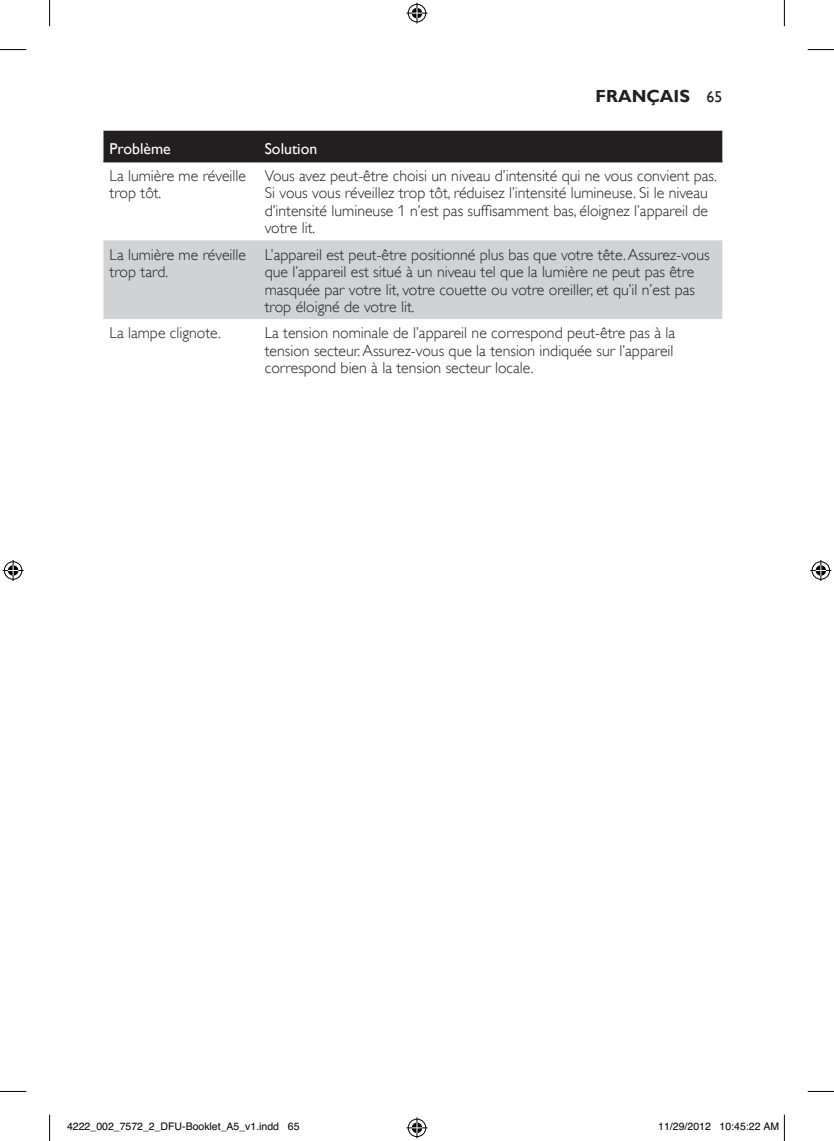
<style>
.page{position:relative;width:834px;height:1141px;background:#fff}
.page>*{position:absolute;margin:0;border:0;box-sizing:border-box;transform-origin:0 0}
.t1{font:700 17.5px "Gill Sans Alt One WGL";color:#231f20}
.t2{font:15.75px/17.5px "Gill Sans Alt One WGL Light";color:#231f20}
.t3{font:15.75px "Gill Sans Alt One WGL";color:#fff}
.t4{font:10.5px "Helvetica";color:#000}
.s1{font-weight:400;font-size:15.75px}
</style>
<div class="page">
<div style="left:103px;top:131px;width:619px;height:30px;background:#231f20"></div>
<div style="left:103px;top:240px;width:619px;height:79px;background:#d1d2d4"></div>
<hr style="left:103px;top:161px;width:155px;height:1px;background:#231f20">
<hr style="left:258px;top:161px;width:464px;height:1px;background:#231f20">
<svg style="left:0;top:49px;width:26px;height:1px"></svg>
<svg style="left:807px;top:49px;width:26px;height:1px"></svg>
<svg style="left:0;top:1091px;width:26px;height:1px"></svg>
<svg style="left:807px;top:1091px;width:26px;height:1px"></svg>
<svg style="left:49px;top:0;width:1px;height:26px"></svg>
<svg style="left:49px;top:1115px;width:1px;height:26px"></svg>
<svg style="left:783px;top:0;width:1px;height:26px"></svg>
<svg style="left:406px;top:3px;width:21px;height:21px"></svg>
<svg style="left:406px;top:1117px;width:21px;height:21px"></svg>
<svg style="left:3px;top:560px;width:21px;height:21px"></svg>
<svg style="left:810px;top:560px;width:21px;height:21px"></svg>
<svg style="left:783px;top:1115px;width:1px;height:26px"></svg>
<p class="t1" style="left:595px;top:84px;width:128px">FRANÇAIS <span class="s1">65</span></p>
<p class="t3" style="left:110px;top:138px;width:63px">Problème</p>
<p class="t3" style="left:265px;top:138px;width:54px">Solution</p>
<p class="t2" style="left:110px;top:167px;width:138px">La lumière me réveille trop tôt.</p>
<p class="t2" style="left:265px;top:167px;width:453px">Vous avez peut-être choisi un niveau d’intensité qui ne vous convient pas.<br>Si vous vous réveillez trop tôt, réduisez l’intensité lumineuse. Si le niveau d’intensité lumineuse 1 n’est pas suffisamment bas, éloignez l’appareil de votre lit.</p>
<p class="t2" style="left:110px;top:246px;width:138px">La lumière me réveille trop tard.</p>
<p class="t2" style="left:265px;top:246px;width:446px">L’appareil est peut-être positionné plus bas que votre tête. Assurez-vous que l’appareil est situé à un niveau tel que la lumière ne peut pas être masquée par votre lit, votre couette ou votre oreiller, et qu’il n’est pas trop éloigné de votre lit.</p>
<p class="t2" style="left:110px;top:324px;width:113px">La lampe clignote.</p>
<p class="t2" style="left:265px;top:324px;width:412px;text-align:justify">La tension nominale de l’appareil ne correspond peut-être pas à la tension secteur. Assurez-vous que la tension indiquée sur l’appareil correspond bien à la tension secteur locale.</p>
<p class="t4" style="left:67px;top:1120px;width:234px">4222_002_7572_2_DFU-Booklet_A5_v1.indd 65</p>
<p class="t4" style="left:658px;top:1120px;width:122px">11/29/2012 10:45:22 AM</p>
</div>
